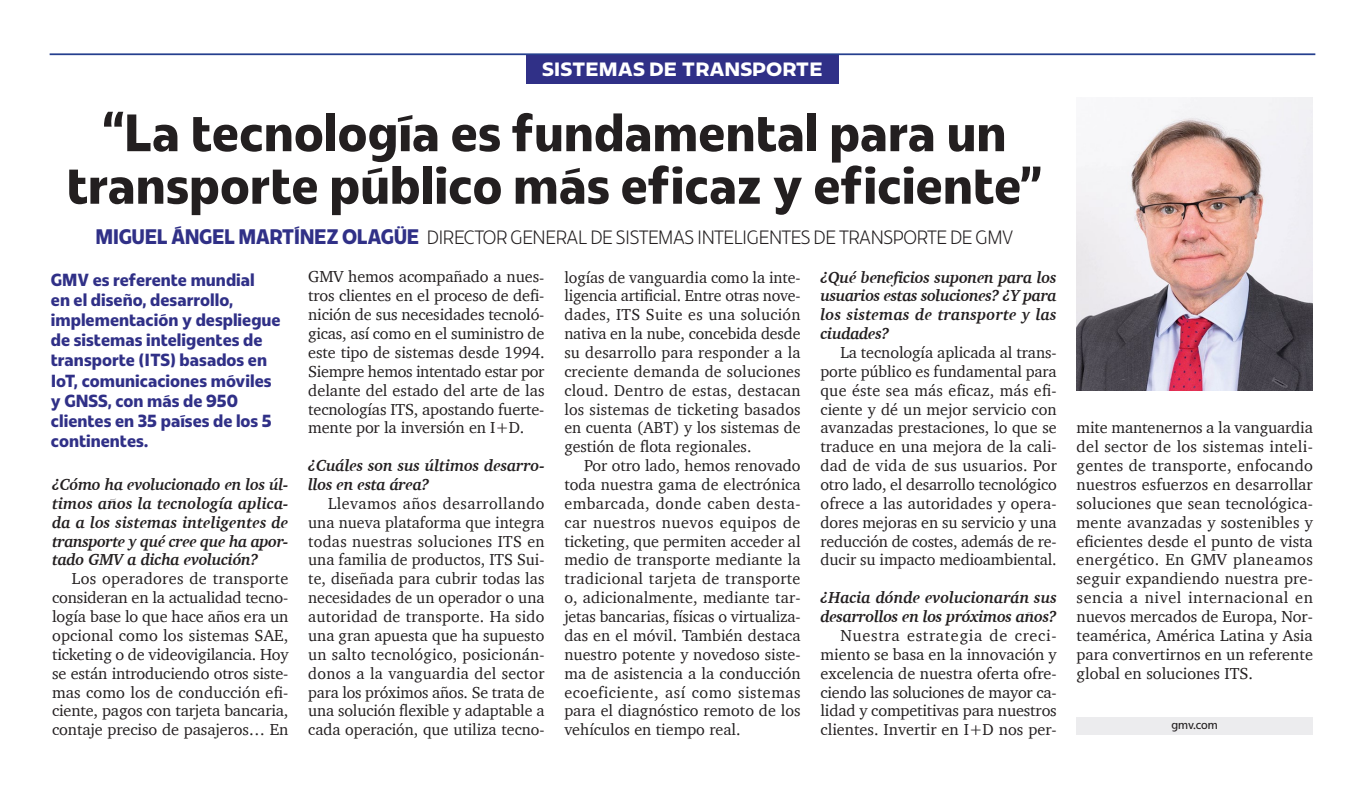
<style>
.page{position:relative;width:1365px;height:793px;background:#fff}
.page>*{position:absolute;margin:0;border:0;box-sizing:border-box;transform-origin:0 0}
.t1{font:700 52.32px/52.5px "Redonda Condensed";color:#231f20;text-align:center}
.t2{font:300 19.25px "Redonda Condensed";letter-spacing:-.02em;color:#231f20}
.t3{font:700 19.25px "Redonda";color:#fff}
.t4{font:700 17.5px/20.1px "Redonda Condensed";color:#303087}
.t5{font:16.28px/18.9px "Charter";color:#231f20;text-align:justify}
.t6{font:italic 700 16.28px/18.9px "Charter";letter-spacing:-.02em;color:#231f20;text-align:justify}
.t7{font:12.25px "Redonda Condensed";letter-spacing:-.01em;color:#231f20}
.s1{font-weight:700;font-size:21px;color:#303087}
</style>
<div class="page">
<div style="left:1076px;top:717px;width:236px;height:17px;background:#ececee"></div>
<hr style="left:50px;top:53px;width:1265px;height:2px;background:#253f8e">
<div style="left:526px;top:55px;width:312px;height:29px;background:#303087"></div>
<img style="left:1076px;top:97px;width:236px;height:293px">
<p class="t3" style="left:542px;top:57px;width:282px">SISTEMAS DE TRANSPORTE</p>
<h1 class="t1" style="left:67px;top:106px;width:976px">“La tecnología es fundamental para un transporte público más eficaz y eficiente”</h1>
<p class="t2" style="left:95px;top:225px;width:919px"><span class="s1">MIGUEL ÁNGEL MARTÍNEZ OLAGÜE</span> DIRECTOR GENERAL DE SISTEMAS INTELIGENTES DE TRANSPORTE DE GMV</p>
<p class="t4" style="left:51px;top:269px;width:231px">GMV es referente mundial<br>en el diseño, desarrollo, implementación y despliegue de sistemas inteligentes de transporte (ITS) basados en<br>IoT, comunicaciones móviles y GNSS, con más de 950 clientes en 35 países de los 5 continentes.</p>
<p class="t6" style="left:52px;top:474px;width:238px">¿Cómo ha evolucionado en los úl&shy;timos años la tecnología aplica&shy;da a los sistemas inteligentes de transporte y qué cree que ha apor&shy;tado GMV a dicha evolución?</p>
<p class="t5" style="left:52px;top:569px;width:238px;text-indent:20px">Los operadores de transporte consideran en la actualidad tecno&shy;logía base lo que hace años era un opcional como los sistemas SAE, ticketing o de videovigilancia. Hoy se están introduciendo otros siste&shy;mas como los de conducción efi&shy;ciente, pagos con tarjeta bancaria, contaje preciso de pasajeros… En</p>
<p class="t5" style="left:308px;top:267px;width:238px">GMV hemos acompañado a nues&shy;tros clientes en el proceso de defi&shy;nición de sus necesidades tecnoló&shy;gicas, así como en el suministro de este tipo de sistemas desde 1994.<br>Siempre hemos intentado estar por delante del estado del arte de las tecnologías ITS, apostando fuerte&shy;mente por la inversión en I+D.</p>
<p class="t6" style="left:308px;top:456px;width:238px">¿Cuáles son sus últimos desarro&shy;llos en esta área?</p>
<p class="t5" style="left:308px;top:493px;width:238px;text-indent:20px">Llevamos años desarrollando una nueva plataforma que integra todas nuestras soluciones ITS en una familia de productos, ITS Sui&shy;te, diseñada para cubrir todas las necesidades de un operador o una autoridad de transporte. Ha sido una gran apuesta que ha supuesto un salto tecnológico, posicionán&shy;donos a la vanguardia del sector para los próximos años. Se trata de una solución flexible y adaptable a cada operación, que utiliza tecno-</p>
<p class="t5" style="left:564px;top:267px;width:238px">logías de vanguardia como la inte&shy;ligencia artificial. Entre otras nove&shy;dades, ITS Suite es una solución nativa en la nube, concebida desde su desarrollo para responder a la creciente demanda de soluciones cloud. Dentro de estas, destacan los sistemas de ticketing basados en cuenta (ABT) y los sistemas de gestión de flota regionales.</p>
<p class="t5" style="left:564px;top:455px;width:238px;text-indent:20px">Por otro lado, hemos renovado toda nuestra gama de electrónica embarcada, donde caben desta&shy;car nuestros nuevos equipos de ticketing, que permiten acceder al medio de transporte mediante la tradicional tarjeta de transporte o, adicionalmente, mediante tar&shy;jetas bancarias, físicas o virtualiza&shy;das en el móvil. También destaca nuestro potente y novedoso siste&shy;ma de asistencia a la conducción ecoeficiente, así como sistemas para el diagnóstico remoto de los vehículos en tiempo real.</p>
<p class="t6" style="left:820px;top:267px;width:238px">¿Qué beneficios suponen para los usuarios estas soluciones? ¿Y para los sistemas de transporte y las ciudades?</p>
<p class="t5" style="left:820px;top:342px;width:238px;text-indent:20px">La tecnología aplicada al trans&shy;porte público es fundamental para que éste sea más eficaz, más efi&shy;ciente y dé un mejor servicio con avanzadas prestaciones, lo que se traduce en una mejora de la cali&shy;dad de vida de sus usuarios. Por otro lado, el desarrollo tecnológico ofrece a las autoridades y opera&shy;dores mejoras en su servicio y una reducción de costes, además de re&shy;ducir su impacto medioambiental.</p>
<p class="t6" style="left:820px;top:587px;width:238px">¿Hacia dónde evolucionarán sus desarrollos en los próximos años?</p>
<p class="t5" style="left:820px;top:625px;width:238px;text-indent:20px">Nuestra estrategia de creci&shy;miento se basa en la innovación y excelencia de nuestra oferta ofre&shy;ciendo las soluciones de mayor ca&shy;lidad y competitivas para nuestros clientes. Invertir en I+D nos per-</p>
<p class="t5" style="left:1076px;top:418px;width:238px">mite mantenernos a la vanguardia del sector de los sistemas inteli&shy;gentes de transporte, enfocando nuestros esfuerzos en desarrollar soluciones que sean tecnológica&shy;mente avanzadas y sostenibles y eficientes desde el punto de vista energético. En GMV planeamos seguir expandiendo nuestra pre&shy;sencia a nivel internacional en nuevos mercados de Europa, Nor&shy;teamérica, América Latina y Asia para convertirnos en un referente global en soluciones ITS.</p>
<p class="t7" style="left:1171px;top:717px;width:48px">gmv.com</p>
</div>
